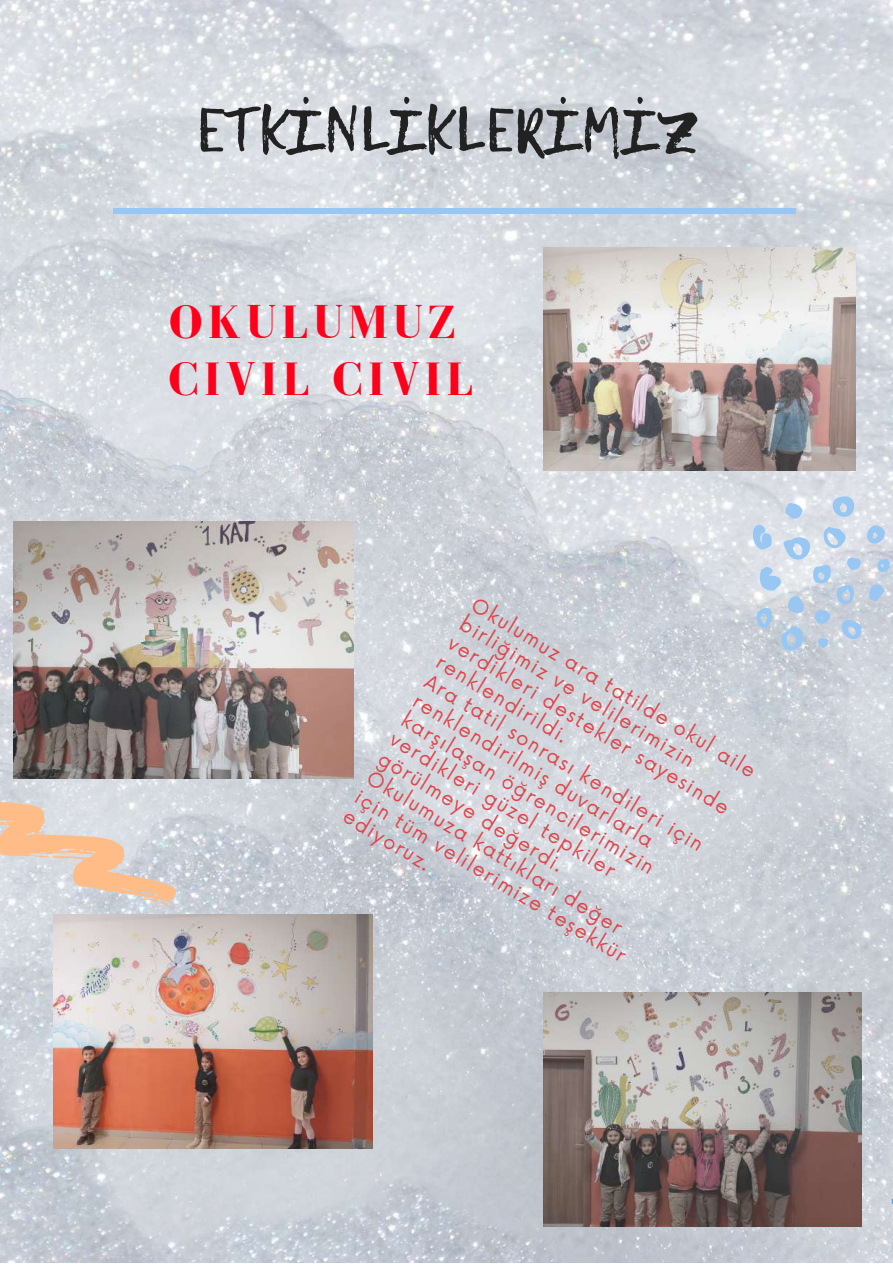
<style>
.page{position:relative;width:893px;height:1264px;background:#fff}
.page>*{position:absolute;margin:0;border:0;box-sizing:border-box;transform-origin:0 0}
.t1{font:60.9px "Lemon Tuesday";color:#222}
.t2{font:700 48px/56.2px "Bodoni FLF";letter-spacing:.1em;color:#ff001b}
.t3{font:19.8px/22.5px "Now";color:#de464a}
</style>
<div class="page">
<img style="left:0;top:0;width:892px;height:1262px">
<img style="left:543px;top:247px;width:312px;height:223px">
<img style="left:543px;top:992px;width:318px;height:234px">
<img style="left:54px;top:914px;width:318px;height:234px">
<svg style="left:0;top:770px;width:187px;height:148px;background:#ddd2cb"></svg>
<svg style="left:752px;top:496px;width:138px;height:154px;background:#cbd7e5"></svg>
<div style="left:113px;top:208px;width:682px;height:6px;background:#97c7f2"></div>
<img style="left:14px;top:521px;width:339px;height:257px">
<h1 class="t1" style="left:196px;top:84px;width:504px">ETKİNLİKLERİMİZ</h1>
<h2 class="t2" style="left:169px;top:294px;width:306px">OKULUMUZ<br>CIVIL CIVIL</h2>
<p class="t3" style="left:477px;top:594px;width:330px;rotate:31deg">Okulumuz ara tatilde okul aile birliğimiz ve velilerimizin verdikleridestekler sayesinde renklendirildi.<br>Ara tatil sonrası kendileriiçin renklendirilmiş duvarlarla karşılaşan öğrencilerimizin verdiklerigüzel tepkiler görülmeye değerdi.<br>Okulumuza kattıkları değer için tüm velilerimize teşekkür ediyoruz.</p>
</div>
